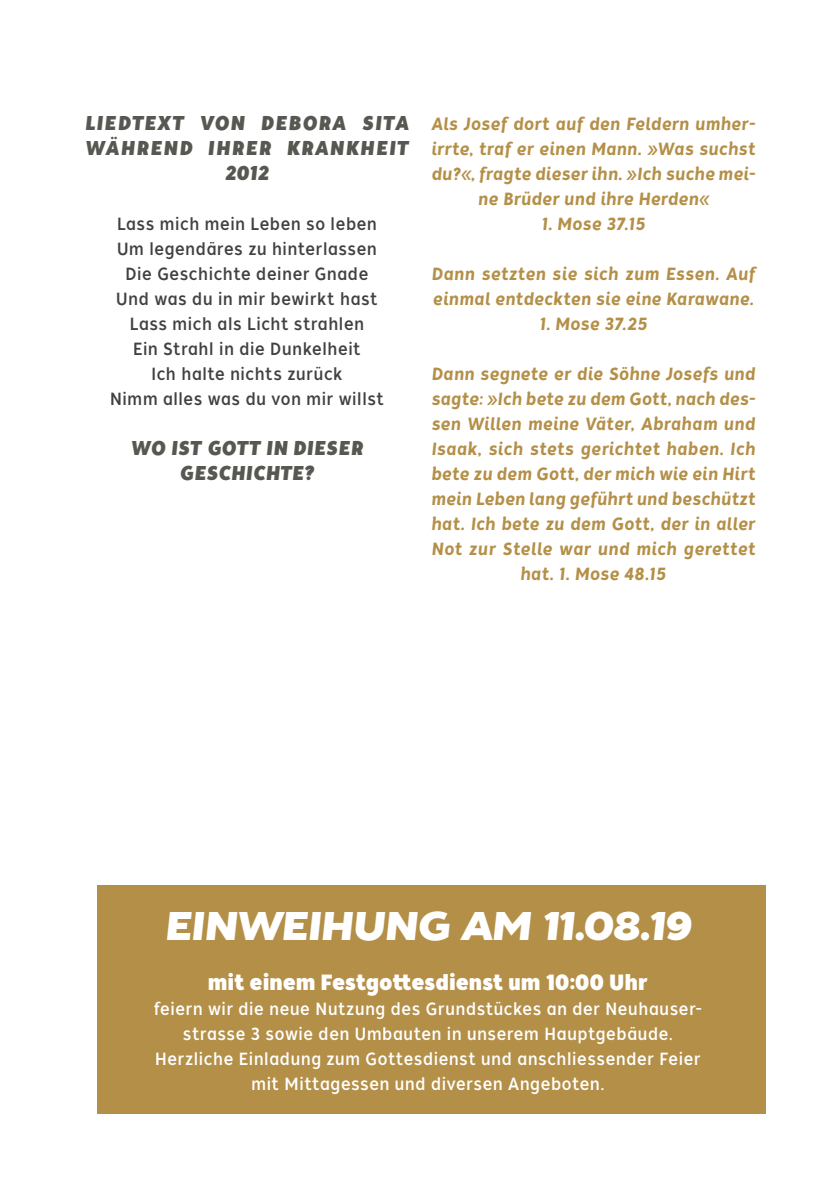
<style>
.page{position:relative;width:840px;height:1191px;background:#fff}
.page>*{position:absolute;margin:0;border:0;box-sizing:border-box;transform-origin:0 0}
.t1{font:italic 40px "Tide Sans 700 Mondo";letter-spacing:-.015em;color:#fff}
.t2{font:22px "Tide Sans Cond 700 Mondo";letter-spacing:.025em;color:#fff}
.t3{font:italic 20px/25px "Tide Sans Cond 700 Mondo";letter-spacing:.075em;color:#585852;text-align:center}
.t4{font:italic 20px/25px "Tide Sans Cond 700 Mondo";letter-spacing:.04em;color:#585852;text-align:center}
.t5{font:italic 17.6px/25px "Tide Sans Cond 500 Dudette";letter-spacing:.04em;color:#b48f47;text-align:center}
.t6{font:17.6px/25px "Tide Sans Cond 400 Lil Dude";letter-spacing:.04em;color:#414042;text-align:center}
.t7{font:17.6px/25px "Tide Sans Cond 400 Lil Dude";letter-spacing:.035em;color:#fff;text-align:center}
</style>
<div class="page">
<div style="left:97px;top:885px;width:668px;height:229px;background:#b48f47"></div>
<p class="t3" style="left:85px;top:111px;width:324px">LIEDTEXT VON DEBORA SITA<br>WÄHREND IHRER KRANKHEIT<br>2012</p>
<p class="t6" style="left:110px;top:212px;width:275px">Lass mich mein Leben so leben<br>Um legendäres zu hinterlassen<br>Die Geschichte deiner Gnade<br>Und was du in mir bewirkt hast<br>Lass mich als Licht strahlen<br>Ein Strahl in die Dunkelheit<br>Ich halte nichts zurück<br>Nimm alles was du von mir willst</p>
<p class="t4" style="left:131px;top:436px;width:233px">WO IST GOTT IN DIESER<br>GESCHICHTE?</p>
<p class="t5" style="left:431px;top:112px;width:325px">Als Josef dort auf den Feldern umher&shy;irrte, traf er einen Mann. »Was suchst du?«, fragte dieser ihn. »Ich suche mei&shy;ne Brüder und ihre Herden«</p>
<p class="t5" style="left:540px;top:212px;width:105px">1. Mose 37.15</p>
<p class="t5" style="left:431px;top:262px;width:325px;text-align:left">Dann setzten sie sich zum Essen. Auf einmal entdeckten sie eine Karawane.</p>
<p class="t5" style="left:539px;top:312px;width:109px">1. Mose 37.25</p>
<p class="t5" style="left:431px;top:362px;width:325px">Dann segnete er die Söhne Josefs und sagte: »Ich bete zu dem Gott, nach des&shy;sen Willen meine Väter, Abraham und Isaak, sich stets gerichtet haben. Ich bete zu dem Gott, der mich wie ein Hirt mein Leben lang geführt und beschützt hat. Ich bete zu dem Gott, der in aller Not zur Stelle war und mich gerettet hat. 1. Mose 48.15</p>
<h1 class="t1" style="left:164px;top:900px;width:528px">EINWEIHUNG AM 11.08.19</h1>
<p class="t2" style="left:208px;top:968px;width:441px">mit einem Festgottesdienst um 10:00 Uhr</p>
<p class="t7" style="left:154px;top:997px;width:549px">feiern wir die neue Nutzung des Grundstückes an der Neuhauser&shy;strasse 3 sowie den Umbauten in unserem Hauptgebäude.<br>Herzliche Einladung zum Gottesdienst und anschliessender Feier mit Mittagessen und diversen Angeboten.</p>
</div>
